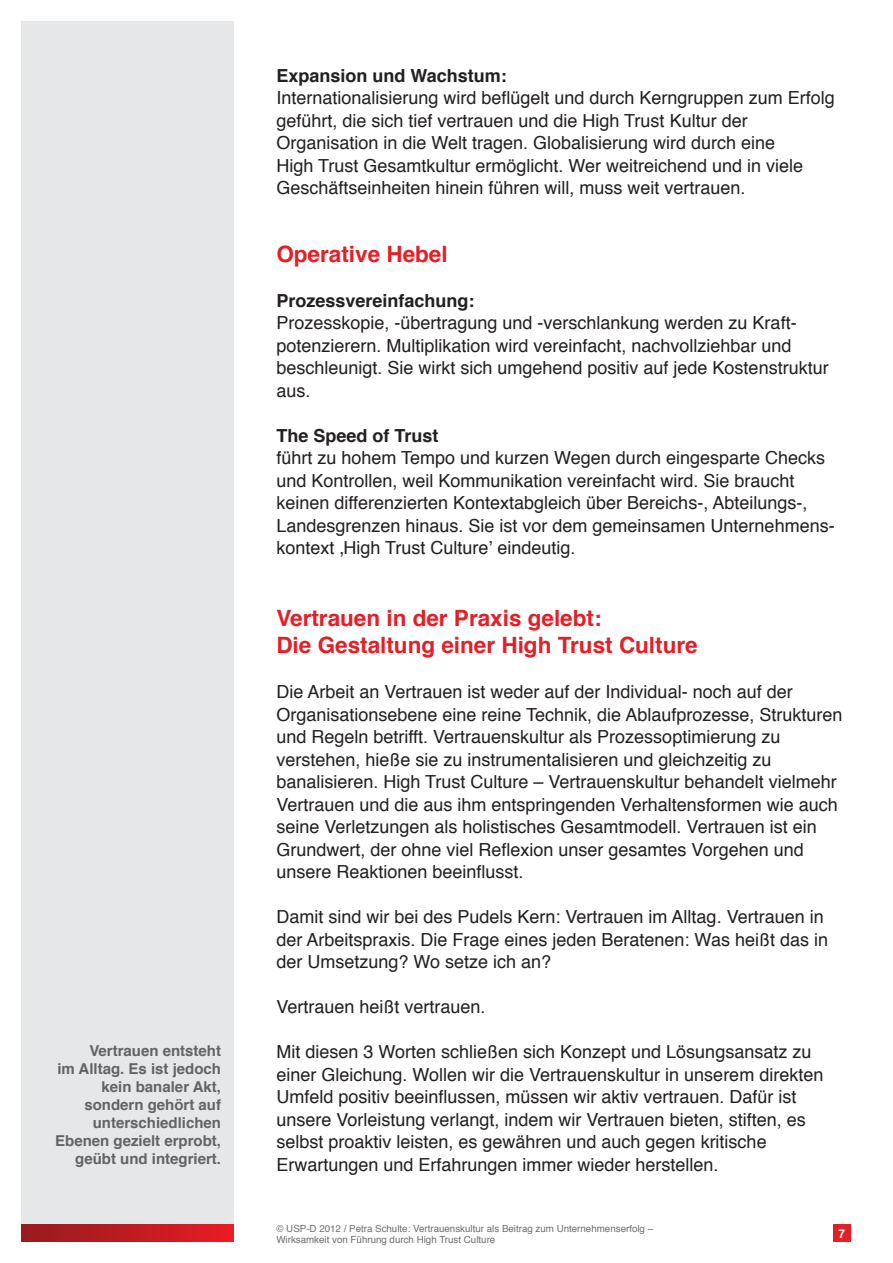
<style>
.page{position:relative;width:893px;height:1263px;background:#fff}
.page>*{position:absolute;margin:0;border:0;box-sizing:border-box;transform-origin:0 0}
.t1{font:700 22.5px/27px "Helvetica";color:#e41f25}
.t2{font:18px/22.5px "Helvetica";color:#231f20}
.t3{font:700 18px "Helvetica";color:#231f20}
.t4{font:700 15px/18px "Helvetica";color:#636366;text-align:right}
.t5{font:700 12px "Helvetica";color:#fff}
.t6{font:9.75px/10.5px "Helvetica";color:#6c6d70}
</style>
<div class="page">
<div style="left:21px;top:21px;width:213px;height:1221px;background:#e6e7e9"></div>
<div style="left:21px;top:1225px;width:213px;height:17px;background:linear-gradient(to right,#951b1e,#e91c24)"></div>
<div style="left:833px;top:1225px;width:17px;height:17px;background:#e41f25"></div>
<p class="t4" style="left:55px;top:1042px;width:167px">Vertrauen entsteht<br>im Alltag. Es ist jedoch kein banaler Akt, sondern gehört auf unterschiedlichen<br>Ebenen gezielt erprobt, geübt und integriert.</p>
<p class="t3" style="left:276px;top:61px;width:232px">Expansion und Wachstum:</p>
<p class="t2" style="left:276px;top:87px;width:560px">Internationalisierung wird beflügelt und durch Kerngruppen zum Erfolg geführt, die sich tief vertrauen und die High Trust Kultur der Organisation in die Welt tragen. Globalisierung wird durch eine<br>High Trust Gesamtkultur ermöglicht. Wer weitreichend und in viele Geschäftseinheiten hinein führen will, muss weit vertrauen.</p>
<p class="t1" style="left:276px;top:240px;width:173px">Operative Hebel</p>
<p class="t3" style="left:276px;top:286px;width:200px">Prozessvereinfachung:</p>
<p class="t2" style="left:276px;top:312px;width:554px">Prozesskopie, -übertragung und -verschlankung werden zu Kraft&shy;potenzierern. Multiplikation wird vereinfacht, nachvollziehbar und beschleunigt. Sie wirkt sich umgehend positiv auf jede Kostenstruktur aus.</p>
<p class="t3" style="left:276px;top:421px;width:164px">The Speed of Trust</p>
<p class="t2" style="left:276px;top:447px;width:560px">führt zu hohem Tempo und kurzen Wegen durch eingesparte Checks und Kontrollen, weil Kommunikation vereinfacht wird. Sie braucht keinen differenzierten Kontextabgleich über Bereichs-, Abteilungs-, Landesgrenzen hinaus. Sie ist vor dem gemeinsamen Unternehmens&shy;kontext ‚High Trust Culture’ eindeutig.</p>
<p class="t1" style="left:276px;top:605px;width:423px">Vertrauen in der Praxis gelebt:<br>Die Gestaltung einer High Trust Culture</p>
<p class="t2" style="left:276px;top:681px;width:568px">Die Arbeit an Vertrauen ist weder auf der Individual- noch auf der Organisationsebene eine reine Technik, die Ablaufprozesse, Strukturen und Regeln betrifft. Vertrauenskultur als Prozessoptimierung zu verstehen, hieße sie zu instrumentalisieren und gleichzeitig zu banalisieren. High Trust Culture – Vertrauenskultur behandelt vielmehr Vertrauen und die aus ihm entspringenden Verhaltensformen wie auch seine Verletzungen als holistisches Gesamtmodell. Vertrauen ist ein Grundwert, der ohne viel Reflexion unser gesamtes Vorgehen und unsere Reaktionen beeinflusst.</p>
<p class="t2" style="left:276px;top:906px;width:553px">Damit sind wir bei des Pudels Kern: Vertrauen im Alltag. Vertrauen in der Arbeitspraxis. Die Frage eines jeden Beratenen: Was heißt das in der Umsetzung? Wo setze ich an?</p>
<p class="t2" style="left:276px;top:996px;width:211px">Vertrauen heißt vertrauen.</p>
<p class="t2" style="left:276px;top:1041px;width:548px">Mit diesen 3 Worten schließen sich Konzept und Lösungsansatz zu einer Gleichung. Wollen wir die Vertrauenskultur in unserem direkten Umfeld positiv beeinflussen, müssen wir aktiv vertrauen. Dafür ist unsere Vorleistung verlangt, indem wir Vertrauen bieten, stiften, es selbst proaktiv leisten, es gewähren und auch gegen kritische Erwartungen und Erfahrungen immer wieder herstellen.</p>
<p class="t6" style="left:276px;top:1224px;width:378px">© USP-D 2012 / Petra Schulte: Vertrauenskultur als Beitrag zum Unternehmenserfolg –<br>Wirksamkeit von Führung durch High Trust Culture</p>
<p class="t5" style="left:839px;top:1224px;width:8px">7</p>
</div>
